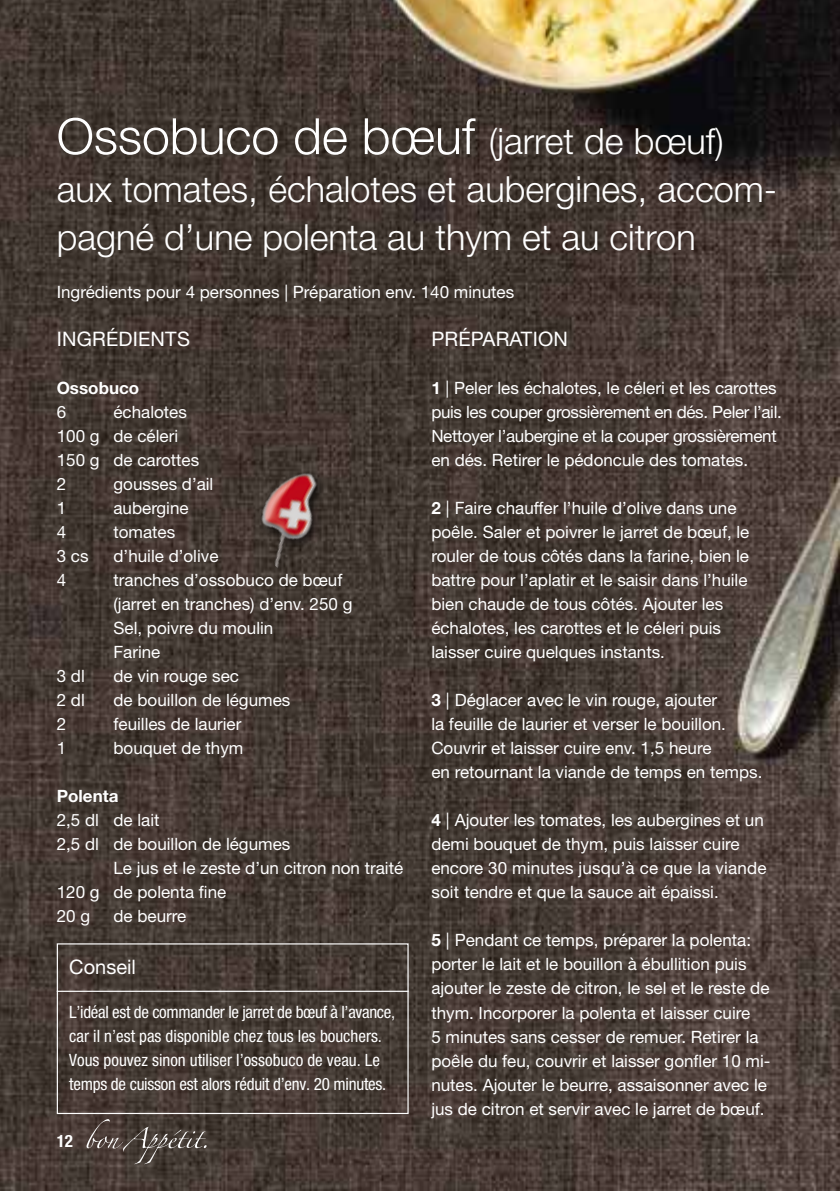
<style>
.page{position:relative;width:840px;height:1191px;background:#fff}
.page>*{position:absolute;margin:0;border:0;box-sizing:border-box;transform-origin:0 0}
.t1{font:300 50px "Helvetica Neue LT Std";color:#fff}
.t2{font:300 36px/48px "Helvetica Neue LT Std";color:#fff}
.t3{font:20px "Helvetica Neue LT Std";letter-spacing:.01em;color:#fff}
.t4{font:17px/24px "Helvetica Neue LT Std";color:#fff}
.t5{font:condensed 17px/24px "Helvetica Neue LT Std";color:#fff}
.t6{font:17px/24px "Helvetica Neue LT Std";letter-spacing:-.02em;color:#fff}
.t7{font:700 17px "Helvetica Neue LT Std";color:#fff}
.t8{font:700 condensed 17px "Helvetica Neue LT Std";color:#fff}
.s1{font-size:36px}
.s2{font-weight:700}
</style>
<div class="page">
<img style="left:0;top:0;width:839px;height:1191px">
<div style="left:57px;top:943px;width:351px;height:171px;border:1px solid #fff"></div>
<hr style="left:57px;top:990px;width:351px;height:2px;background:#fff">
<div style="left:257px;top:469px;width:71px;height:110px;background:#000;opacity:.75"></div>
<img style="left:249px;top:438px;width:122px;height:132px">
<svg style="left:86px;top:1119px;width:120px;height:45px;background:#544a44"></svg>
<h1 class="t1" style="left:57px;top:106px;width:668px">Ossobuco de bœuf <span class="s1">(jarret de bœuf)</span></h1>
<h2 class="t2" style="left:57px;top:164px;width:721px">aux tomates, échalotes et aubergines, accom&shy;pagné d’une polenta au thym et au citron</h2>
<p class="t4" style="left:57px;top:280px;width:458px">Ingrédients pour 4 personnes | Préparation env. 140 minutes</p>
<p class="t3" style="left:431px;top:327px;width:54px">Prépara</p>
<p class="t3" style="left:520px;top:327px;width:24px">tion</p>
<p class="t6" style="left:431px;top:376px;width:352px"><span class="s2">1</span> | Peler les échalotes, le céleri et les carottes puis les couper grossièrement en dés. Peler l’ail.<br>Nettoyer l’aubergine et la couper grossièrement en dés. Retirer le pédoncule des tomates.</p>
<p class="t4" style="left:431px;top:496px;width:319px"><span class="s2">2</span> | Faire chauffer l’huile d’olive dans une poêle. Saler et poivrer le jarret de bœuf, le rouler de tous côtés dans la farine, bien le battre pour l’aplatir et le saisir dans l’huile bien chaude de tous côtés. Ajouter les échalotes, les carottes et le céleri puis laisser cuire quelques instants.</p>
<p class="t4" style="left:431px;top:688px;width:332px"><span class="s2">3</span> | Déglacer avec le vin rouge, ajouter<br>la feuille de laurier et verser le bouillon.<br>Couvrir et laisser cuire env. 1,5 heure<br>en retournant la viande de temps en temps.</p>
<p class="t4" style="left:431px;top:808px;width:336px"><span class="s2">4</span> | Ajouter les tomates, les aubergines et un demi bouquet de thym, puis laisser cuire encore 30 minutes jusqu’à ce que la viande soit tendre et que la sauce ait épaissi.</p>
<p class="t4" style="left:431px;top:928px;width:340px"><span class="s2">5</span> | Pendant ce temps, préparer la polenta: porter le lait et le bouillon à ébullition puis ajouter le zeste de citron, le sel et le reste de thym. Incorporer la polenta et laisser cuire<br>5 minutes sans cesser de remuer. Retirer la poêle du feu, couvrir et laisser gonfler 10 mi&shy;nutes. Ajouter le beurre, assaisonner avec le jus de citron et servir avec le jarret de bœuf.</p>
<p class="t3" style="left:57px;top:327px;width:21px">Ingr</p>
<p class="t3" style="left:106px;top:327px;width:25px">édien</p>
<p class="t3" style="left:165px;top:327px;width:23px">ts</p>
<p class="t7" style="left:57px;top:377px;width:84px">Ossobuco</p>
<p class="t4" style="left:57px;top:400px;width:11px">6</p>
<p class="t4" style="left:57px;top:400px;width:144px;text-indent:57px">échalotes<br>100 g de céleri<br>150 g de carottes<br>2</p>
<p class="t4" style="left:113px;top:472px;width:101px">gousses d’ail</p>
<p class="t4" style="left:57px;top:496px;width:11px">1</p>
<p class="t4" style="left:113px;top:496px;width:77px">aubergine</p>
<p class="t4" style="left:57px;top:520px;width:11px">4</p>
<p class="t4" style="left:113px;top:520px;width:63px">tomates</p>
<p class="t4" style="left:57px;top:544px;width:33px">3 cs</p>
<p class="t4" style="left:113px;top:544px;width:106px">d’huile d’olive</p>
<p class="t4" style="left:57px;top:568px;width:11px">4</p>
<p class="t4" style="left:113px;top:568px;width:240px">tranches d’ossobuco de bœuf (jarret en tranches) d’env. 250 g<br>Sel, poivre du moulin<br>Farine</p>
<p class="t4" style="left:57px;top:664px;width:30px">3 dl</p>
<p class="t4" style="left:113px;top:664px;width:127px">de vin rouge sec</p>
<p class="t4" style="left:57px;top:688px;width:30px">2 dl</p>
<p class="t4" style="left:113px;top:688px;width:178px">de bouillon de légumes</p>
<p class="t4" style="left:57px;top:712px;width:11px">2</p>
<p class="t4" style="left:113px;top:712px;width:129px">feuilles de laurier</p>
<p class="t4" style="left:57px;top:736px;width:11px">1</p>
<p class="t4" style="left:113px;top:736px;width:131px">bouquet de thym</p>
<p class="t7" style="left:57px;top:786px;width:63px">Polenta</p>
<p class="t4" style="left:57px;top:808px;width:104px">2,5 dl de lait</p>
<p class="t4" style="left:57px;top:832px;width:235px">2,5 dl de bouillon de légumes</p>
<p class="t4" style="left:113px;top:856px;width:291px">Le jus et le zeste d’un citron non traité</p>
<p class="t4" style="left:57px;top:880px;width:171px">120 g de polenta fine</p>
<p class="t4" style="left:57px;top:904px;width:35px">20 g</p>
<p class="t4" style="left:113px;top:904px;width:74px">de beurre</p>
<p class="t3" style="left:69px;top:955px;width:68px">Conseil</p>
<p class="t5" style="left:69px;top:1000px;width:327px">L’idéal est de commander le jarret de bœuf à l’avance, car il n’est pas disponible chez tous les bouchers.<br>Vous pouvez sinon utiliser l’ossobuco de veau. Le temps de cuisson est alors réduit d’env. 20 minutes.</p>
<p class="t8" style="left:57px;top:1130px;width:18px">12</p>
</div>
